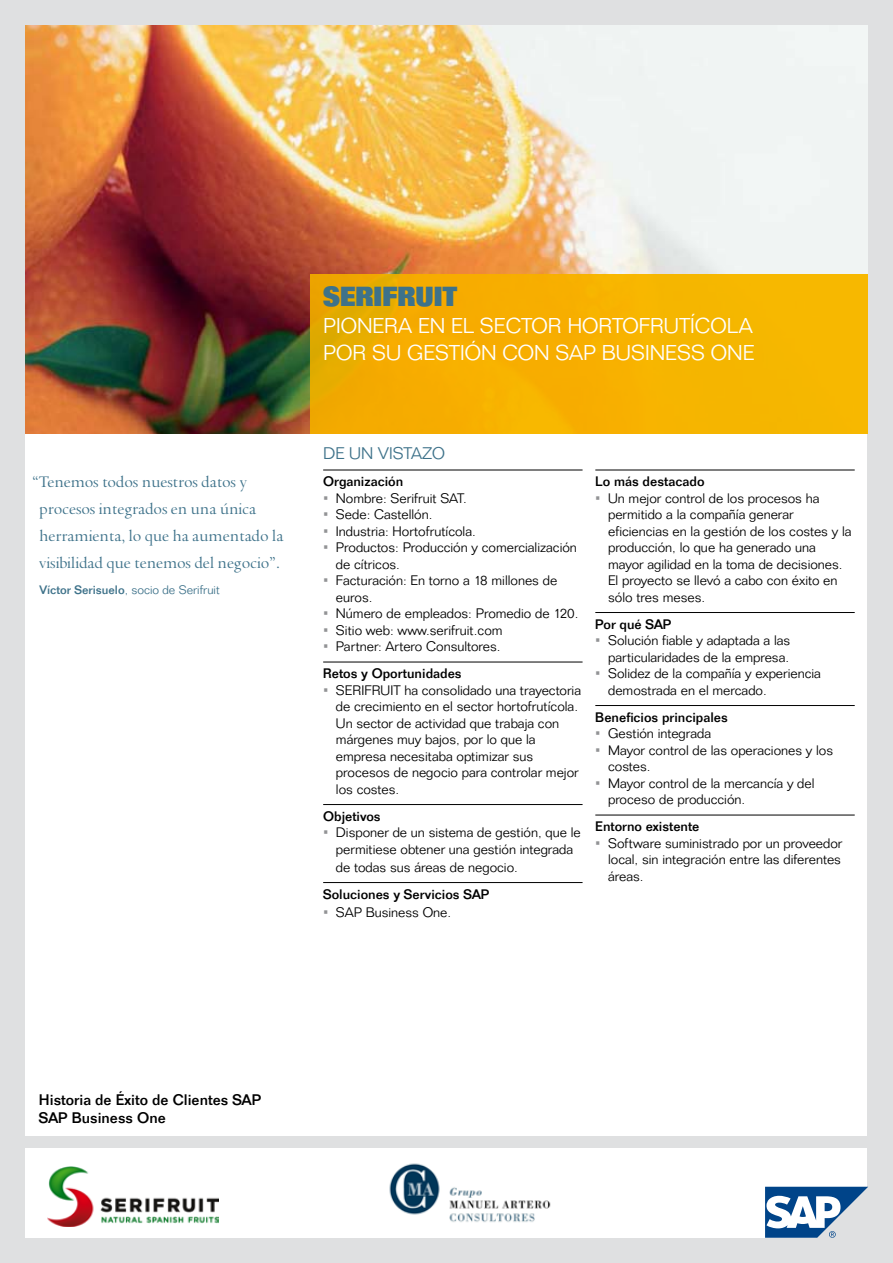
<style>
.page{position:relative;width:893px;height:1263px;background:#dfe0e1}
.page>*{position:absolute;margin:0;border:0;box-sizing:border-box;transform-origin:0 0}
.t1{font:27px "SAP SANS2002 Ext Bol Con";color:#3e728a}
.t2{font:21px "SAP SANS2002 Light";color:#fff}
.t3{font:18px/27px "SAP SERIF2002 Regular";letter-spacing:-.01em;color:#3e728a}
.t4{font:16.5px "SAP SANS2002 Light";color:#3e728a}
.t5{font:15px/18px "SAP SANS2002 Medium";color:#000}
.t6{font:13.5px/16.5px "SAP SANS2002 Light";color:#000}
.t7{font:13.5px "SAP SANS2002 Medium";color:#000}
.t8{font:12px "SAP SANS2002 Light";color:#3e728a}
.s1{font-family:"SAP SANS2002 Medium"}
.s2{font-family:"SAP SANS2002 Extra";font-weight:700;color:#929395}
</style>
<div class="page">
<img style="left:26px;top:26px;width:841px;height:408px">
<div style="left:26px;top:1148px;width:841px;height:89px;background:#fff"></div>
<div style="left:310px;top:274px;width:557px;height:160px;background:linear-gradient(to right,#f1a900,#f9ba00)"></div>
<svg style="left:765px;top:1186px;width:103px;height:52px"></svg>
<div style="left:26px;top:434px;width:841px;height:701px;background:#fff"></div>
<hr style="left:595px;top:470px;width:260px;height:1px;background:#000">
<hr style="left:595px;top:612px;width:260px;height:1px;background:#000">
<hr style="left:595px;top:705px;width:260px;height:1px;background:#000">
<hr style="left:595px;top:815px;width:260px;height:1px;background:#000">
<hr style="left:323px;top:470px;width:260px;height:1px;background:#000">
<hr style="left:323px;top:662px;width:260px;height:1px;background:#000">
<hr style="left:323px;top:804px;width:260px;height:1px;background:#000">
<hr style="left:323px;top:882px;width:260px;height:1px;background:#000">
<img style="left:48px;top:1166px;width:171px;height:60px">
<img style="left:389px;top:1163px;width:162px;height:59px">
<h3 class="t3" style="left:39px;top:468px;width:246px;text-indent:-7px">“Tenemos todos nuestros datos y procesos integrados en una única herramienta, lo que ha aumentado la visibilidad que tenemos del negocio”.</h3>
<p class="t8" style="left:39px;top:583px;width:182px"><span class="s1">Víctor Serisuelo</span>, socio de Serifruit</p>
<h1 class="t1" style="left:323px;top:280px;width:136px">SERIFRUIT</h1>
<h2 class="t2" style="left:323px;top:313px;width:27px">Pionera</h2>
<h2 class="t2" style="left:418px;top:313px;width:77px">en el sector</h2>
<h2 class="t2" style="left:568px;top:313px;width:15px">hortofrut</h2>
<h2 class="t2" style="left:690px;top:313px;width:60px">íco la</h2>
<h2 class="t2" style="left:323px;top:340px;width:15px">por</h2>
<h2 class="t2" style="left:372px;top:340px;width:48px">su gesti</h2>
<h2 class="t2" style="left:465px;top:340px;width:54px">ón con</h2>
<h2 class="t2" style="left:556px;top:340px;width:74px">SAP Business</h2>
<h2 class="t2" style="left:711px;top:340px;width:30px">One</h2>
<p class="t4" style="left:323px;top:444px;width:123px">DE UN VISTAZO</p>
<p class="t7" style="left:323px;top:474px;width:82px">Organización</p>
<p class="t6" style="left:323px;top:490px;width:145px"><span class="s2">•</span> Nombre: Serifruit SAT.</p>
<p class="t6" style="left:323px;top:506px;width:111px"><span class="s2">•</span> Sede: Castellón.</p>
<p class="t6" style="left:323px;top:523px;width:154px"><span class="s2">•</span> Industria: Hortofrutícola.</p>
<p class="t6" style="left:336px;top:539px;width:242px;text-indent:-13px"><span class="s2">•</span> Productos: Producción y comercialización de cítricos.</p>
<p class="t6" style="left:336px;top:572px;width:223px;text-indent:-13px"><span class="s2">•</span> Facturación: En torno a 18 millones de euros.</p>
<p class="t6" style="left:323px;top:605px;width:257px"><span class="s2">•</span> Número de empleados: Promedio de 120.</p>
<p class="t6" style="left:323px;top:622px;width:181px"><span class="s2">•</span> Sitio web: www.serifruit.com</p>
<p class="t6" style="left:323px;top:638px;width:179px"><span class="s2">•</span> Partner: Artero Consultores.</p>
<p class="t7" style="left:323px;top:665px;width:140px">Retos y Oportunidades</p>
<p class="t6" style="left:336px;top:682px;width:247px;text-indent:-13px"><span class="s2">•</span> SERIFRUIT ha consolidado una trayectoria de crecimiento en el sector hortofrutícola.<br>Un sector de actividad que trabaja con márgenes muy bajos, por lo que la empresa necesitaba optimizar sus procesos de negocio para controlar mejor los costes.</p>
<p class="t7" style="left:323px;top:808px;width:59px">Objetivos</p>
<p class="t6" style="left:323px;top:824px;width:259px;text-align:center"><span class="s2">•</span> Disponer de un sistema de gestión, que le permitiese obtener una gestión integrada</p>
<p class="t6" style="left:336px;top:859px;width:184px">de todas sus áreas de negocio.</p>
<p class="t7" style="left:323px;top:886px;width:168px">Soluciones y Servicios SAP</p>
<p class="t6" style="left:323px;top:904px;width:130px"><span class="s2">•</span> SAP Business One.</p>
<p class="t7" style="left:595px;top:474px;width:111px">Lo más destacado</p>
<p class="t6" style="left:608px;top:490px;width:245px;text-indent:-13px"><span class="s2">•</span> Un mejor control de los procesos ha permitido a la compañía generar eficiencias en la gestión de los costes y la producción, lo que ha generado una mayor agilidad en la toma de decisiones.<br>El proyecto se llevó a cabo con éxito en sólo tres meses.</p>
<p class="t7" style="left:595px;top:616px;width:78px">Por qué SAP</p>
<p class="t6" style="left:595px;top:632px;width:197px;text-align:right"><span class="s2">•</span> Solución fiable y adaptada a las particularidades de la empresa.</p>
<p class="t6" style="left:608px;top:665px;width:214px;text-indent:-13px"><span class="s2">•</span> Solidez de la compañía y experiencia demostrada en el mercado.</p>
<p class="t7" style="left:595px;top:709px;width:134px">Beneficios principales</p>
<p class="t6" style="left:595px;top:725px;width:117px"><span class="s2">•</span> Gestión integrada</p>
<p class="t6" style="left:608px;top:742px;width:227px;text-indent:-13px"><span class="s2">•</span> Mayor control de las operaciones y los costes.</p>
<p class="t6" style="left:608px;top:775px;width:208px;text-indent:-13px"><span class="s2">•</span> Mayor control de la mercancía y del proceso de producción.</p>
<p class="t7" style="left:595px;top:818px;width:106px">Entorno existente</p>
<p class="t6" style="left:608px;top:835px;width:236px;text-align:justify;text-indent:-13px"><span class="s2">•</span> Software suministrado por un proveedor local, sin integración entre las diferentes áreas.</p>
<p class="t5" style="left:39px;top:1090px;width:224px">Historia de Éxito de Clientes SAP<br>SAP Business One</p>
</div>
